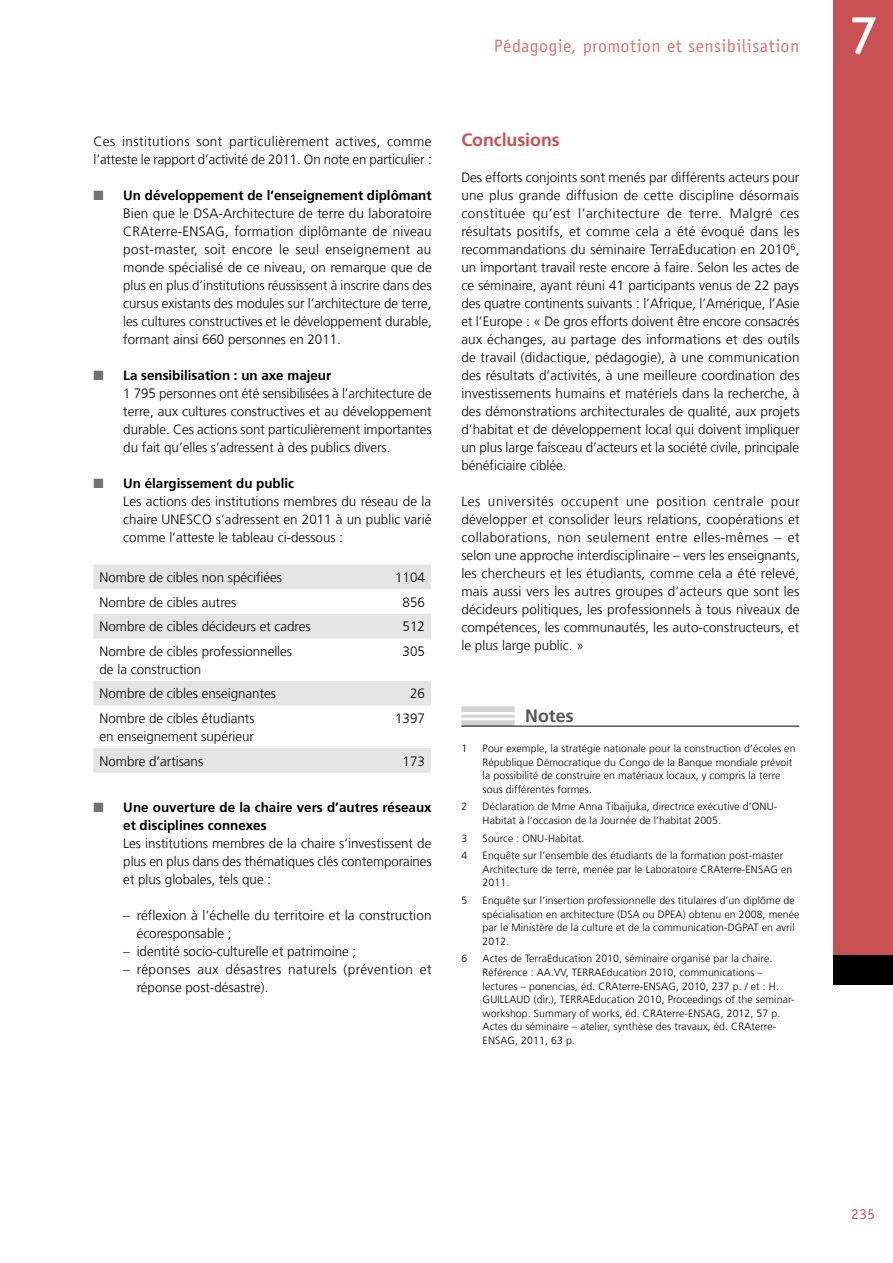
<style>
.page{position:relative;width:893px;height:1263px;background:#fff}
.page>*{position:absolute;margin:0;border:0;box-sizing:border-box;transform-origin:0 0}
.t1{font:54px "Gill Sans Std";color:#fff}
.t2{font:18px "Officina Sans";letter-spacing:.025em;color:#d3756f}
.t3{font:700 18px "Frutiger LT Com";letter-spacing:-.005em;color:#c95053}
.t4{font:700 18px "Frutiger LT Com";color:#58585a}
.t5{font:15px "Officina Sans";color:#c95053}
.t6{font:300 13.5px/18px "Frutiger LT Com";color:#000}
.t7{font:300 13.5px/18px "Frutiger LT Com";letter-spacing:.02em;color:#000}
.t8{font:300 13.5px/18px "Frutiger LT Com";letter-spacing:.035em;color:#000}
.t9{font:700 13.5px/18px "Frutiger LT Com";color:#000}
.t10{font:300 10.5px/13.5px "Frutiger LT Com";letter-spacing:.01em;color:#000}
.s1{color:#707172}
.s2{font-weight:700}
</style>
<div class="page">
<div style="left:833px;top:0;width:60px;height:955px;background:#c95053"></div>
<div style="left:833px;top:955px;width:60px;height:29px;background:#000"></div>
<svg style="left:94px;top:565px;width:337px;height:208px"></svg>
<div style="left:461px;top:706px;width:53px;height:6px;background:#d0d1d2"></div>
<hr style="left:461px;top:715px;width:53px;height:2px;background:#d0d1d2">
<div style="left:461px;top:720px;width:53px;height:6px;background:#d0d1d2"></div>
<hr style="left:461px;top:726px;width:338px;height:1px;background:#000">
<h2 class="t2" style="left:494px;top:35px;width:307px">Pédagogie, promotion et sensibilisation</h2>
<p class="t7" style="left:94px;top:132px;width:340px">Ces institutions sont particulièrement actives, comme l’atteste le rapport d’activité de 2011. On note en particulier :</p>
<p class="t6" style="left:123px;top:186px;width:310px;text-align:justify;text-indent:-30px"><span class="s1">■</span> <span class="s2">Un développement de l’enseignement diplômant </span>Bien que le DSA-Architecture de terre du laboratoire CRAterre-ENSAG, formation diplômante de niveau post-master, soit encore le seul enseignement au monde spécialisé de ce niveau, on remarque que de plus en plus d’institutions réussissent à inscrire dans des cursus existants des modules sur l’architecture de terre, les cultures constructives et le développement durable, formant ainsi 660 personnes en 2011.</p>
<p class="t6" style="left:123px;top:366px;width:310px;text-indent:-30px"><span class="s1">■</span> <span class="s2">La sensibilisation : un axe majeur<br></span>1 795 personnes ont été sensibilisées à l’architecture de terre, aux cultures constructives et au développement durable. Ces actions sont particulièrement importantes du fait qu’elles s’adressent à des publics divers.</p>
<p class="t6" style="left:123px;top:474px;width:310px;text-indent:-30px"><span class="s1">■</span> <span class="s2">Un élargissement du public<br></span>Les actions des institutions membres du réseau de la chaire UNESCO s’adressent en 2011 à un public varié comme l’atteste le tableau ci-dessous :</p>
<p class="t6" style="left:100px;top:568px;width:184px">Nombre de cibles non spécifiées</p>
<p class="t6" style="left:395px;top:568px;width:31px">1104</p>
<p class="t6" style="left:100px;top:593px;width:138px">Nombre de cibles autres</p>
<p class="t6" style="left:403px;top:593px;width:24px">856</p>
<p class="t6" style="left:100px;top:618px;width:213px">Nombre de cibles décideurs et cadres</p>
<p class="t6" style="left:403px;top:618px;width:24px">512</p>
<p class="t6" style="left:100px;top:642px;width:194px">Nombre de cibles professionnelles de la construction</p>
<p class="t6" style="left:403px;top:642px;width:24px">305</p>
<p class="t6" style="left:100px;top:685px;width:178px">Nombre de cibles enseignantes</p>
<p class="t6" style="left:410px;top:685px;width:16px">26</p>
<p class="t6" style="left:100px;top:709px;width:156px">Nombre de cibles étudiants en enseignement supérieur</p>
<p class="t6" style="left:395px;top:709px;width:31px">1397</p>
<p class="t6" style="left:100px;top:752px;width:105px">Nombre d’artisans</p>
<p class="t6" style="left:403px;top:752px;width:24px">173</p>
<p class="t9" style="left:123px;top:798px;width:310px;text-indent:-30px"><span class="s1">■</span> Une ouverture de la chaire vers d’autres réseaux et disciplines connexes</p>
<p class="t6" style="left:123px;top:834px;width:310px;text-align:justify">Les institutions membres de la chaire s’investissent de plus en plus dans des thématiques clés contemporaines et plus globales, tels que :</p>
<p class="t6" style="left:137px;top:906px;width:296px;text-indent:-13px">– réflexion à l’échelle du territoire et la construction écoresponsable ;</p>
<p class="t6" style="left:123px;top:942px;width:234px">– identité socio-culturelle et patrimoine ;</p>
<p class="t8" style="left:137px;top:960px;width:296px;text-indent:-13px">– réponses aux désastres naturels (prévention et réponse post-désastre).</p>
<h2 class="t3" style="left:461px;top:129px;width:100px">Conclusions</h2>
<p class="t6" style="left:461px;top:168px;width:340px;text-align:justify">Des efforts conjoints sont menés par différents acteurs pour une plus grande diffusion de cette discipline désormais constituée qu’est l’architecture de terre. Malgré ces résultats positifs, et comme cela a été évoqué dans les recommandations du séminaire TerraEducation en 2010<sup>6</sup>, un important travail reste encore à faire. Selon les actes de ce séminaire, ayant réuni 41 participants venus de 22 pays des quatre continents suivants : l’Afrique, l’Amérique, l’Asie et l’Europe : « De gros efforts doivent être encore consacrés aux échanges, au partage des informations et des outils de travail (didactique, pédagogie), à une communication des résultats d’activités, à une meilleure coordination des investissements humains et matériels dans la recherche, à des démonstrations architecturales de qualité, aux projets d’habitat et de développement local qui doivent impliquer un plus large faisceau d’acteurs et la société civile, principale bénéficiaire ciblée.</p>
<p class="t6" style="left:461px;top:492px;width:340px;text-align:justify">Les universités occupent une position centrale pour développer et consolider leurs relations, coopérations et collaborations, non seulement entre elles-mêmes – et selon une approche interdisciplinaire – vers les enseignants, les chercheurs et les étudiants, comme cela a été relevé, mais aussi vers les autres groupes d’acteurs que sont les décideurs politiques, les professionnels à tous niveaux de compétences, les communautés, les auto-constructeurs, et le plus large public. »</p>
<h2 class="t4" style="left:525px;top:705px;width:50px">Notes</h2>
<p class="t10" style="left:461px;top:742px;width:7px">1</p>
<p class="t10" style="left:483px;top:742px;width:314px">Pour exemple, la stratégie nationale pour la construction d’écoles en République Démocratique du Congo de la Banque mondiale prévoit la possibilité de construire en matériaux locaux, y compris la terre sous différentes formes.</p>
<p class="t10" style="left:461px;top:800px;width:7px">2</p>
<p class="t10" style="left:483px;top:800px;width:296px">Déclaration de Mme Anna Tibaijuka, directrice exécutive d’ONU-<br>Habitat à l’occasion de la Journée de l’habitat 2005.</p>
<p class="t10" style="left:461px;top:831px;width:7px">3</p>
<p class="t10" style="left:483px;top:831px;width:103px">Source : ONU-Habitat.</p>
<p class="t10" style="left:461px;top:849px;width:7px">4</p>
<p class="t10" style="left:483px;top:849px;width:311px">Enquête sur l’ensemble des étudiants de la formation post-master<br>Architecture de terre, menée par le Laboratoire CRAterre-ENSAG en<br>2011.</p>
<p class="t10" style="left:461px;top:894px;width:7px">5</p>
<p class="t10" style="left:483px;top:894px;width:318px">Enquête sur l’insertion professionnelle des titulaires d’un diplôme de spécialisation en architecture (DSA ou DPEA) obtenu en 2008, menée par le Ministère de la culture et de la communication-DGPAT en avril 2012.</p>
<p class="t10" style="left:461px;top:952px;width:7px">6</p>
<p class="t10" style="left:483px;top:952px;width:313px">Actes de TerraEducation 2010, séminaire organisé par la chaire.<br>Référence : AA.VV, TERRAEducation 2010, communications – lectures – ponencias, éd. CRAterre-ENSAG, 2010, 237 p. / et : H.<br>GUILLAUD (dir.), TERRAEducation 2010, Proceedings of the seminar&shy;workshop. Summary of works, éd. CRAterre-ENSAG, 2012, 57 p.<br>Actes du séminaire – atelier, synthèse des travaux, éd. CRAterre-ENSAG, 2011, 63 p.</p>
<h1 class="t1" style="left:850px;top:5px;width:28px">7</h1>
<p class="t5" style="left:851px;top:1205px;width:25px">235</p>
</div>
